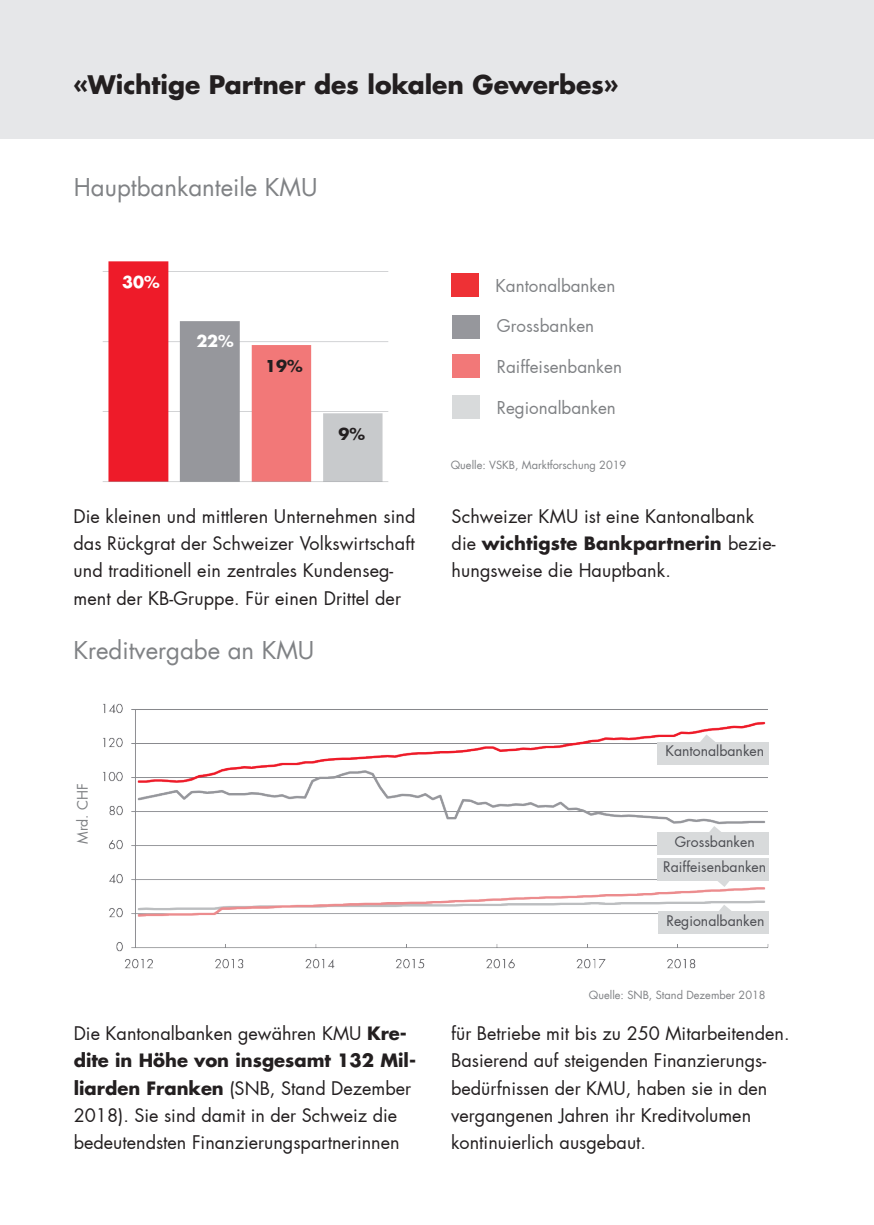
<style>
.page{position:relative;width:874px;height:1225px;background:#fff}
.page>*{position:absolute;margin:0;border:0;box-sizing:border-box;transform-origin:0 0}
.t1{font:700 25px "Futura LT";letter-spacing:-.005em;color:#231f20}
.t2{font:24px "Futura LT";color:#808285}
.t3{font:18px/27.2px "Futura";color:#231f20}
.t4{font:17px "Futura";color:#808285}
.t5{font:700 16px "Futura";color:#fff}
.t6{font:700 16px "Futura";color:#231f20}
.t7{font:14px "Futura";color:#4d4e53}
.t8{font:14px "Futura";color:#808285}
.t9{font:11px "Futura LT";color:#808285}
.s1{font-weight:700}
</style>
<div class="page">
<div style="left:0;top:0;width:873px;height:138px;background:#e6e7e9"></div>
<img style="left:102px;top:261px;width:287px;height:221px">
<img style="left:103px;top:703px;width:666px;height:266px">
<div style="left:451px;top:274px;width:27px;height:23px;background:#ee3135"></div>
<div style="left:452px;top:354px;width:27px;height:23px;background:#f27878"></div>
<div style="left:452px;top:315px;width:27px;height:23px;background:#96979c"></div>
<div style="left:452px;top:395px;width:27px;height:23px;background:#d8dadb"></div>
<svg style="left:715px;top:880px;width:17px;height:7px"></svg>
<div style="left:656px;top:858px;width:112px;height:22px;background:#d8dadb"></div>
<svg style="left:716px;top:904px;width:16px;height:7px"></svg>
<div style="left:657px;top:911px;width:111px;height:22px;background:#d8dadb"></div>
<svg style="left:698px;top:734px;width:17px;height:8px"></svg>
<div style="left:656px;top:742px;width:112px;height:22px;background:#d8dadb"></div>
<svg style="left:706px;top:826px;width:16px;height:7px"></svg>
<div style="left:656px;top:833px;width:112px;height:22px;background:#d8dadb"></div>
<h1 class="t1" style="left:73px;top:68px;width:546px">«Wichtige Partner des lokalen Gewerbes»</h1>
<h2 class="t2" style="left:74px;top:172px;width:245px">Hauptbankanteile KMU</h2>
<p class="t5" style="left:122px;top:271px;width:39px">30%</p>
<p class="t4" style="left:495px;top:274px;width:121px">Kantonalbanken</p>
<p class="t4" style="left:496px;top:315px;width:99px">Grossbanken</p>
<p class="t4" style="left:496px;top:356px;width:127px">Raiffeisenbanken</p>
<p class="t4" style="left:496px;top:397px;width:120px">Regionalbanken</p>
<p class="t5" style="left:196px;top:330px;width:39px">22%</p>
<p class="t6" style="left:265px;top:355px;width:39px">19%</p>
<p class="t6" style="left:338px;top:423px;width:28px">9%</p>
<p class="t9" style="left:450px;top:458px;width:177px">Quelle: VSKB, Marktforschung 2019</p>
<p class="t3" style="left:73px;top:503px;width:343px">Die kleinen und mittleren Unternehmen sind das Rückgrat der Schweizer Volkswirtschaft und traditionell ein zentrales Kundenseg&shy;ment der KB-Gruppe. Für einen Drittel der</p>
<p class="t3" style="left:451px;top:503px;width:325px">Schweizer KMU ist eine Kantonalbank die <span class="s1">wichtigste Bankpartnerin</span> bezie&shy;hungsweise die Hauptbank.</p>
<h2 class="t2" style="left:73px;top:635px;width:242px">Kreditvergabe an KMU</h2>
<p class="t8" style="left:74px;top:844px;width:62px;rotate:-90deg">Mrd. CHF</p>
<p class="t7" style="left:665px;top:742px;width:100px">Kantonalbanken</p>
<p class="t7" style="left:674px;top:833px;width:81px">Grossbanken</p>
<p class="t7" style="left:663px;top:858px;width:104px">Raiffeisenbanken</p>
<p class="t7" style="left:666px;top:911px;width:99px">Regionalbanken</p>
<p class="t9" style="left:588px;top:988px;width:178px">Quelle: SNB, Stand Dezember 2018</p>
<p class="t3" style="left:74px;top:1020px;width:343px">Die Kantonalbanken gewähren KMU <span class="s1">Kre&shy;dite in Höhe von insgesamt 132 Mil&shy;liarden Franken</span> (SNB, Stand Dezember 2018). Sie sind damit in der Schweiz die bedeutendsten Finanzierungspartnerinnen</p>
<p class="t3" style="left:451px;top:1020px;width:340px">für Betriebe mit bis zu 250 Mitarbeitenden.<br>Basierend auf steigenden Finanzierungs&shy;bedürfnissen der KMU, haben sie in den vergangenen Jahren ihr Kreditvolumen kontinuierlich ausgebaut.</p>
</div>
